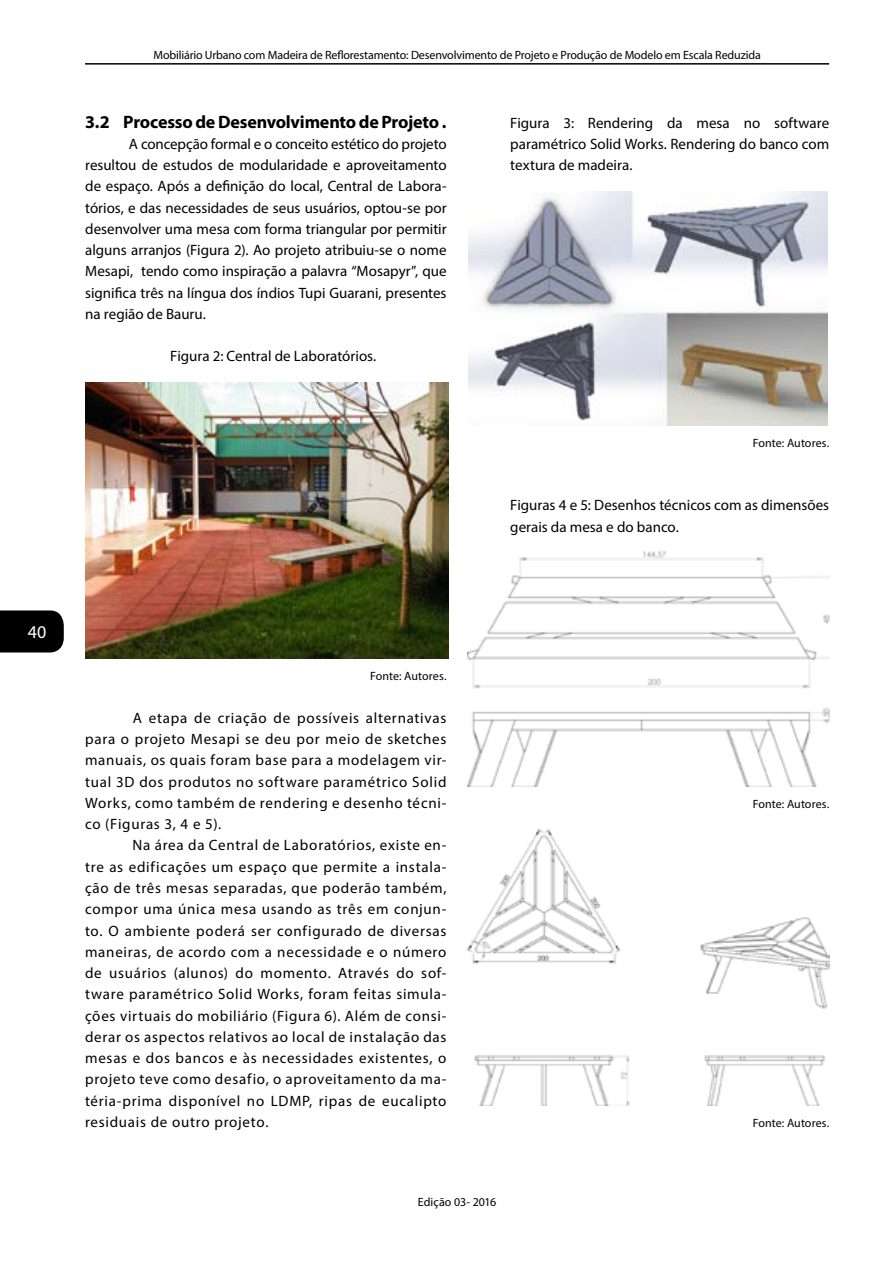
<style>
.page{position:relative;width:893px;height:1263px;background:#fff}
.page>*{position:absolute;margin:0;border:0;box-sizing:border-box;transform-origin:0 0}
.t1{font:700 18px "Myriad Pro";letter-spacing:-.01em;color:#000}
.t2{font:18px "Myriad Pro";color:#fff}
.t3{font:15px/21.3px "Myriad Pro";letter-spacing:.005em;color:#000;text-align:justify}
.t4{font:12px "Myriad Pro";letter-spacing:-.01em;color:#000}
</style>
<div class="page">
<div style="left:0;top:610px;width:64px;height:42px;background:#000"></div>
<img style="left:85px;top:382px;width:363px;height:277px">
<img style="left:468px;top:191px;width:360px;height:234px">
<img style="left:468px;top:829px;width:361px;height:277px">
<img style="left:468px;top:551px;width:361px;height:236px">
<hr style="left:85px;top:63px;width:744px;height:2px;background:#000">
<p class="t2" style="left:28px;top:621px;width:20px">40</p>
<p class="t4" style="left:153px;top:47px;width:609px">Mobiliário Urbano com Madeira de Reflorestamento: Desenvolvimento de Projeto e Produção de Modelo em Escala Reduzida</p>
<p class="t1" style="left:85px;top:110px;width:363px">3.2 Processo de Desenvolvimento de Projeto .</p>
<p class="t3" style="left:85px;top:133px;width:363px;text-indent:44px">A concepção formal e o conceito estético do projeto resultou de estudos de modularidade e aproveitamento de espaço. Após a definição do local, Central de Labora&shy;tórios, e das necessidades de seus usuários, optou-se por desenvolver uma mesa com forma triangular por permitir alguns arranjos (Figura 2). Ao projeto atribuiu-se o nome Mesapi, tendo como inspiração a palavra “Mosapyr”, que significa três na língua dos índios Tupi Guarani, presentes na região de Bauru.</p>
<p class="t3" style="left:170px;top:346px;width:208px">Figura 2: Central de Laboratórios.</p>
<p class="t3" style="left:510px;top:112px;width:320px">Figura 3: Rendering da mesa no software paramétrico Solid Works. Rendering do banco com textura de madeira.</p>
<p class="t4" style="left:753px;top:435px;width:78px">Fonte: Autores.</p>
<p class="t3" style="left:510px;top:494px;width:320px">Figuras 4 e 5: Desenhos técnicos com as dimensões gerais da mesa e do banco.</p>
<p class="t4" style="left:370px;top:669px;width:78px">Fonte: Autores.</p>
<p class="t3" style="left:85px;top:707px;width:363px;text-indent:48px">A etapa de criação de possíveis alternativas para o projeto Mesapi se deu por meio de sketches manuais, os quais foram base para a modelagem vir&shy;tual 3D dos produtos no software paramétrico Solid Works, como também de rendering e desenho técni&shy;co (Figuras 3, 4 e 5).</p>
<p class="t3" style="left:85px;top:834px;width:363px;text-indent:47px">Na área da Central de Laboratórios, existe en&shy;tre as edificações um espaço que permite a instala&shy;ção de três mesas separadas, que poderão também, compor uma única mesa usando as três em conjun&shy;to. O ambiente poderá ser configurado de diversas maneiras, de acordo com a necessidade e o número de usuários (alunos) do momento. Através do sof&shy;tware paramétrico Solid Works, foram feitas simula&shy;ções virtuais do mobiliário (Figura 6). Além de consi&shy;derar os aspectos relativos ao local de instalação das mesas e dos bancos e às necessidades existentes, o projeto teve como desafio, o aproveitamento da ma&shy;téria-prima disponível no LDMP, ripas de eucalipto residuais de outro projeto.</p>
<p class="t4" style="left:418px;top:1194px;width:80px">Edição 03- 2016</p>
<p class="t4" style="left:753px;top:796px;width:78px">Fonte: Autores.</p>
<p class="t4" style="left:753px;top:1115px;width:78px">Fonte: Autores.</p>
</div>
